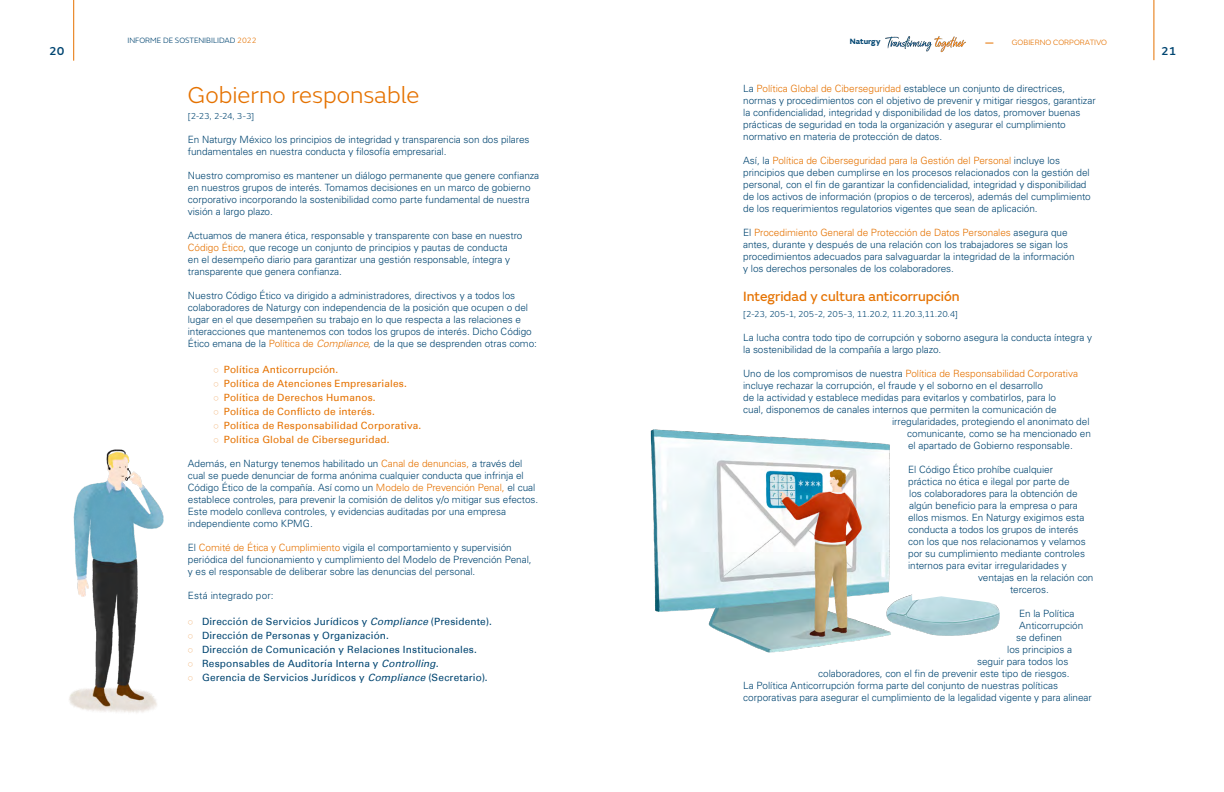
<style>
.page{position:relative;width:1224px;height:792px;background:#fff}
.page>*{position:absolute;margin:0;border:0;box-sizing:border-box;transform-origin:0 0}
.t1{font:300 24px "FS Emeric";color:#e57200}
.t2{font:14px "FS Emeric Core";color:#e57200}
.t3{font:500 12px "FS Emeric";color:#004571}
.t4{font:300 10px/12px "Univers";letter-spacing:-.005em;color:#004571}
.t5{font:10px/14px "Univers";letter-spacing:.02em;color:#004571}
.t6{font:10px/14px "Univers";letter-spacing:.015em;color:#e57200}
.t7{font:300 10px "Univers";letter-spacing:-.005em;color:#e57200}
.t8{font:300 9px "FS Emeric";letter-spacing:-.015em;color:#004571}
.t9{font:300 8px "FS Emeric";color:#004571}
.t10{font:300 8px "FS Emeric";color:#e57200}
.t11{font:700 8px "FS Emeric";color:#004571}
.s1{color:#e57200}
.s2{font-weight:700}
.s3{font-style:italic;color:#e57200}
.s4{font-family:"Arial";font-size:9px}
.s5{font-family:"Arial";font-size:9px;color:#e57200}
.s6{font-style:italic}
.s7{color:#004571}
</style>
<div class="page">
<hr style="left:73px;top:0;width:1px;height:61px;background:#e57200">
<hr style="left:1153px;top:0;width:1px;height:60px;background:#e57200">
<img style="left:651px;top:429px;width:349px;height:224px">
<img style="left:69px;top:450px;width:95px;height:263px">
<img style="left:885px;top:36px;width:81px;height:17px">
<p class="t9" style="left:128px;top:35px;width:131px">INFORME DE SOSTENIBILIDAD <span class="s1">2022</span></p>
<p class="t11" style="left:850px;top:35px;width:32px">Naturgy</p>
<p class="t10" style="left:985px;top:37px;width:124px"><span class="s2">—</span> GOBIERNO CORPORATIVO</p>
<p class="t3" style="left:49px;top:42px;width:17px">20</p>
<p class="t3" style="left:1161px;top:42px;width:17px">21</p>
<h1 class="t1" style="left:188px;top:78px;width:233px">Gobierno responsable</h1>
<p class="t8" style="left:188px;top:109px;width:68px">[2-23, 2-24, 3-3]</p>
<p class="t4" style="left:188px;top:133px;width:343px">En Naturgy México los principios de integridad y transparencia son dos pilares fundamentales en nuestra conducta y filosofía empresarial.</p>
<p class="t4" style="left:188px;top:169px;width:353px">Nuestro compromiso es mantener un diálogo permanente que genere confianza en nuestros grupos de interés. Tomamos decisiones en un marco de gobierno corporativo incorporando la sostenibilidad como parte fundamental de nuestra visión a largo plazo.</p>
<p class="t4" style="left:188px;top:229px;width:336px">Actuamos de manera ética, responsable y transparente con base en nuestro <span class="s1">Código Ético</span>, que recoge un conjunto de principios y pautas de conducta<br>en el desempeño diario para garantizar una gestión responsable, íntegra y transparente que genera confianza.</p>
<p class="t4" style="left:188px;top:289px;width:351px">Nuestro Código Ético va dirigido a administradores, directivos y a todos los colaboradores de Naturgy con independencia de la posición que ocupen o del lugar en el que desempeñen su trabajo en lo que respecta a las relaciones e interacciones que mantenemos con todos los grupos de interés. Dicho Código Ético emana de la <span class="s1">Política de</span> <span class="s3">Compliance</span><span class="s1">,</span> de la que se desprenden otras como:</p>
<p class="t6" style="left:213px;top:362px;width:210px"><span class="s4">◌</span> Política Anticorrupción.<br><span class="s4">◌</span> Política de Atenciones Empresariales.<br><span class="s4">◌</span> Política de Derechos Humanos.<br><span class="s4">◌</span> Política de Conflicto de interés.<br><span class="s4">◌</span> Política de Responsabilidad Corporativa. <span class="s4">◌</span> Política Global de Ciberseguridad.</p>
<p class="t4" style="left:188px;top:457px;width:352px">Además, en Naturgy tenemos habilitado un <span class="s1">Canal de denuncias,</span> a través del cual se puede denunciar de forma anónima cualquier conducta que infrinja el Código Ético de la compañía. Así como un <span class="s1">Modelo de Prevención Penal,</span> el cual establece controles, para prevenir la comisión de delitos y/o mitigar sus efectos.<br>Este modelo conlleva controles, y evidencias auditadas por una empresa independiente como KPMG.</p>
<p class="t4" style="left:188px;top:541px;width:345px">El <span class="s1">Comité de Ética y Cumplimiento</span> vigila el comportamiento y supervisión periódica del funcionamiento y cumplimiento del Modelo de Prevención Penal, y es el responsable de deliberar sobre las denuncias del personal.</p>
<p class="t4" style="left:188px;top:589px;width:87px">Está integrado por:</p>
<p class="t5" style="left:188px;top:614px;width:305px"><span class="s5">◌</span> Dirección de Servicios Jurídicos y <span class="s6">Compliance</span> (Presidente). <span class="s5">◌</span> Dirección de Personas y Organización.<br><span class="s5">◌</span> Dirección de Comunicación y Relaciones Institucionales.<br><span class="s5">◌</span> Responsables de Auditoría Interna y <span class="s6">Controlling.<br></span><span class="s5">◌</span> Gerencia de Servicios Jurídicos y <span class="s6">Compliance</span> (Secretario).</p>
<p class="t4" style="left:743px;top:83px;width:354px">La <span class="s1">Política Global de Ciberseguridad</span> establece un conjunto de directrices, normas y procedimientos con el objetivo de prevenir y mitigar riesgos, garantizar la confidencialidad, integridad y disponibilidad de los datos, promover buenas prácticas de seguridad en toda la organización y asegurar el cumplimiento normativo en materia de protección de datos.</p>
<p class="t4" style="left:743px;top:155px;width:349px">Así, la <span class="s1">Política de Ciberseguridad para la Gestión del Personal</span> incluye los principios que deben cumplirse en los procesos relacionados con la gestión del personal, con el fin de garantizar la confidencialidad, integridad y disponibilidad de los activos de información (propios o de terceros), además del cumplimiento de los requerimientos regulatorios vigentes que sean de aplicación.</p>
<p class="t4" style="left:743px;top:227px;width:333px">El <span class="s1">Procedimiento General de Protección de Datos Personales</span> asegura que antes, durante y después de una relación con los trabajadores se sigan los procedimientos adecuados para salvaguardar la integridad de la información y los derechos personales de los colaboradores.</p>
<h2 class="t2" style="left:743px;top:286px;width:218px">Integridad y cultura anticorrupción</h2>
<p class="t8" style="left:743px;top:308px;width:216px">[2-23, 205-1, 205-2, 205-3, 11.20.2, 11.20.3,11.20.4]</p>
<p class="t4" style="left:743px;top:332px;width:350px">La lucha contra todo tipo de corrupción y soborno asegura la conducta íntegra y la sostenibilidad de la compañía a largo plazo.</p>
<p class="t7" style="left:743px;top:367px;width:336px"><span class="s7">Uno de los compromisos de nuestra</span> Política de Responsabilidad Corporativa</p>
<p class="t4" style="left:743px;top:380px;width:301px">incluye rechazar la corrupción, el fraude y el soborno en el desarrollo</p>
<p class="t4" style="left:743px;top:392px;width:315px">de la actividad y establece medidas para evitarlos y combatirlos, para lo</p>
<p class="t4" style="left:743px;top:404px;width:315px">cual, disponemos de canales internos que permiten la comunicación de</p>
<p class="t4" style="left:892px;top:416px;width:199px">irregularidades, protegiendo el anonimato del</p>
<p class="t4" style="left:907px;top:428px;width:185px">comunicante, como se ha mencionado en</p>
<p class="t4" style="left:908px;top:440px;width:166px">el apartado de Gobierno responsable.</p>
<p class="t4" style="left:908px;top:464px;width:146px">El Código Ético prohíbe cualquier</p>
<p class="t4" style="left:908px;top:476px;width:163px">práctica no ética e ilegal por parte de</p>
<p class="t4" style="left:909px;top:488px;width:170px">los colaboradores para la obtención de</p>
<p class="t4" style="left:909px;top:500px;width:170px">algún beneficio para la empresa o para</p>
<p class="t4" style="left:908px;top:512px;width:178px">ellos mismos. En Naturgy exigimos esta</p>
<p class="t4" style="left:908px;top:524px;width:172px">conducta a todos los grupos de interés</p>
<p class="t4" style="left:908px;top:536px;width:179px">con los que nos relacionamos y velamos</p>
<p class="t4" style="left:908px;top:548px;width:178px">por su cumplimiento mediante controles</p>
<p class="t4" style="left:908px;top:560px;width:160px">internos para evitar irregularidades y</p>
<p class="t4" style="left:978px;top:572px;width:117px">ventajas en la relación con</p>
<p class="t4" style="left:1010px;top:584px;width:40px">terceros.</p>
<p class="t4" style="left:1019px;top:608px;width:57px">En la Política</p>
<p class="t4" style="left:1019px;top:620px;width:66px">Anticorrupción</p>
<p class="t4" style="left:1016px;top:632px;width:48px">se definen</p>
<p class="t4" style="left:1007px;top:644px;width:66px">los principios a</p>
<p class="t4" style="left:977px;top:656px;width:93px">seguir para todos los</p>
<p class="t4" style="left:818px;top:668px;width:253px">colaboradores, con el fin de prevenir este tipo de riesgos.</p>
<p class="t4" style="left:743px;top:680px;width:316px">La Política Anticorrupción forma parte del conjunto de nuestras políticas</p>
<p class="t4" style="left:743px;top:692px;width:350px">corporativas para asegurar el cumplimiento de la legalidad vigente y para alinear</p>
</div>
